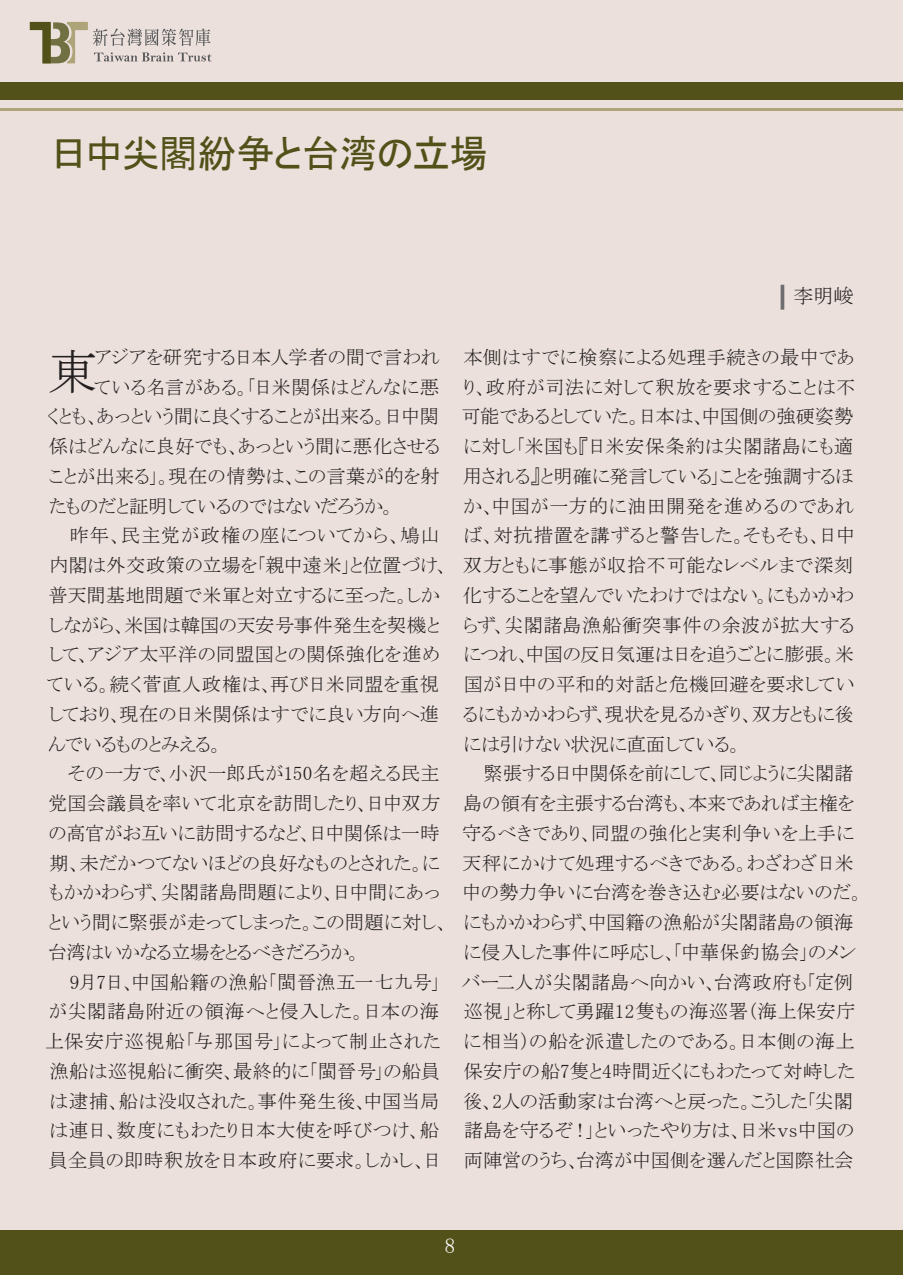
<style>
.page{position:relative;width:903px;height:1275px;background:#ebe0db}
.page>*{position:absolute;margin:0;border:0;box-sizing:border-box;transform-origin:0 0}
.內文{font:49px "MS P Mincho";color:#231f20}
.t1{font:38.5px "MS P Gothic";letter-spacing:-.03em;color:#525119}
.t2{font:21px "MS P Mincho";color:#fff}
.段落1{font:20.12px "MS P Mincho";color:#231f20}
.內文-2{font:19.25px/29.8px "MS P Mincho";letter-spacing:.005em;color:#231f20}
.內文-3{font:19.25px "MS P Mincho";letter-spacing:-.015em;color:#231f20}
.內文-4{font:19.25px "MS P Mincho";letter-spacing:-.02em;color:#231f20}
.內文-5{font:19.25px "MS P Mincho";letter-spacing:.025em;color:#231f20}
</style>
<div class="page">
<div style="left:0;top:83px;width:903px;height:17px;background:#525119"></div>
<hr style="left:0;top:108px;width:903px;height:3px;background:#ada479">
<svg style="left:30px;top:22px;width:182px;height:41px"></svg>
<div style="left:0;top:1230px;width:903px;height:45px;background:#525119"></div>
<svg style="left:780px;top:285px;width:4px;height:25px"></svg>
<p class="t1" style="left:50px;top:134px;width:440px">日中尖閣紛争と台湾の立場</p>
<p class="段落1" style="left:793px;top:286px;width:61px">李明峻</p>
<p class="內文" style="left:48px;top:347px;width:51px">東</p>
<p class="內文-2" style="left:95px;top:342px;width:347px">アジアを研究する日本人学者の間で言われ</p>
<p class="內文-5" style="left:93px;top:377px;width:347px">ている名言がある。「日米関係はどんなに悪</p>
<p class="內文-3" style="left:47px;top:407px;width:393px">くとも、あっという間に良くすることが出来る。日中関</p>
<p class="內文-2" style="left:49px;top:431px;width:392px">係はどんなに良好でも、あっという間に悪化させる</p>
<p class="內文-2" style="left:49px;top:461px;width:392px">ことが出来る」。現在の情勢は、この言葉が的を射</p>
<p class="內文-4" style="left:49px;top:496px;width:348px">たものだと証明しているのではないだろうか。</p>
<p class="內文-2" style="left:46px;top:520px;width:404px;text-indent:23px">昨年、民主党が政権の座についてから、鳩山内閣は外交政策の立場を「親中遠米」と位置づけ、普天間基地問題で米軍と対立するに至った。しかしながら、米国は韓国の天安号事件発生を契機として、アジア太平洋の同盟国との関係強化を進めている。続く菅直人政権は、再び日米同盟を重視しており、現在の日米関係はすでに良い方向へ進んでいるものとみえる。</p>
<p class="內文-2" style="left:48px;top:758px;width:403px;text-indent:20px">その一方で、小沢一郎氏が150名を超える民主党国会議員を率いて北京を訪問したり、日中双方の高官がお互いに訪問するなど、日中関係は一時期、未だかつてないほどの良好なものとされた。にもかかわらず、尖閣諸島問題により、日中間にあっという間に緊張が走ってしまった。この問題に対し、台湾はいかなる立場をとるべきだろうか。</p>
<p class="內文-2" style="left:45px;top:967px;width:398px;text-indent:25px">9月7日、中国船籍の漁船「閩晉漁五一七九号」が尖閣諸島附近の領海へと侵入した。日本の海上保安庁巡視船「与那国号」によって制止された漁船は巡視船に衝突、最終的に「閩晉号」の船員は逮捕、船は没収された。事件発生後、中国当局は連日、数度にもわたり日本大使を呼びつけ、船員全員の即時釈放を日本政府に要求。しかし、日</p>
<p class="內文-2" style="left:461px;top:342px;width:396px;text-align:justify">本側はすでに検察による処理手続きの最中であり、政府が司法に対して釈放を要求することは不可能であるとしていた。日本は、中国側の強硬姿勢に対し「米国も『日米安保条約は尖閣諸島にも適用される』と明確に発言している」ことを強調するほか、中国が一方的に油田開発を進めるのであれば、対抗措置を講ずると警告した。そもそも、日中双方ともに事態が収拾不可能なレベルまで深刻化することを望んでいたわけではない。にもかかわらず、尖閣諸島漁船衝突事件の余波が拡大するにつれ、中国の反日気運は日を追うごとに膨張。米国が日中の平和的対話と危機回避を要求しているにもかかわらず、現状を見るかぎり、双方ともに後には引けない状況に直面している。</p>
<p class="內文-2" style="left:462px;top:758px;width:404px;text-align:center">緊張する日中関係を前にして、同じように尖閣諸<br>島の領有を主張する台湾も、本来であれば主権を守るべきであり、同盟の強化と実利争いを上手に天秤にかけて処理するべきである。わざわざ日米中の勢力争いに台湾を巻き込む必要はないのだ。にもかかわらず、中国籍の漁船が尖閣諸島の領海に侵入した事件に呼応し、「中華保釣協会」のメンバー二人が尖閣諸島へ向かい、台湾政府も「定例巡視」と称して勇躍12隻もの海巡署（海上保安庁に相当）の船を派遣したのである。日本側の海上保安庁の船7隻と4時間近くにもわたって対峙した後、2人の活動家は台湾へと戻った。こうした「尖閣諸島を守るぞ！」といったやり方は、日米ｖｓ中国の両陣営のうち、台湾が中国側を選んだと国際社会</p>
<p class="t2" style="left:445px;top:1235px;width:12px">8</p>
</div>
